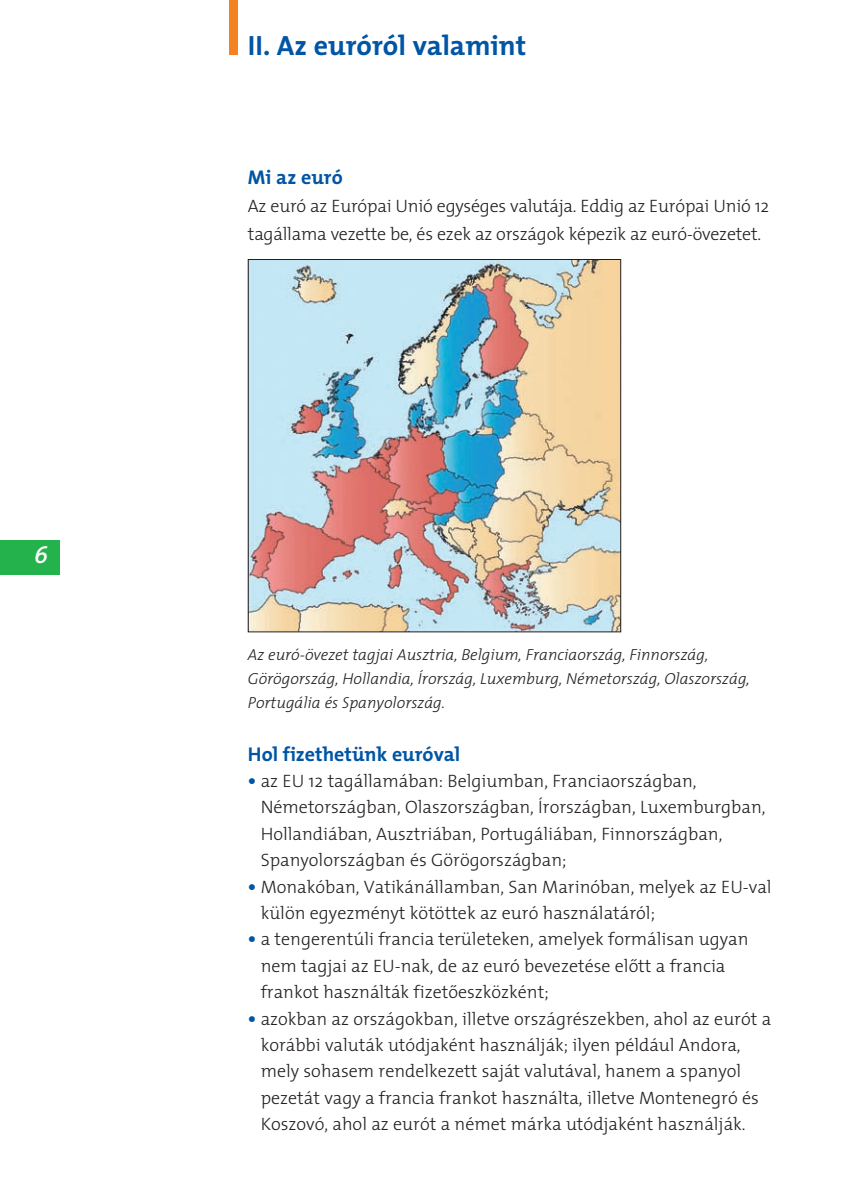
<style>
.page{position:relative;width:857px;height:1187px;background:#fff}
.page>*{position:absolute;margin:0;border:0;box-sizing:border-box;transform-origin:0 0}
.t1{font:700 28px "Slo The Mix";color:#0155a5}
.t2{font:italic 600 24px "Slo The Mix";color:#fff}
.t3{font:700 20px "Slo The Mix";color:#0155a5}
.t4{font:300 18px/26.4px "Slo The Mix";color:#231f20}
.t5{font:italic 300 16px/24px "Slo The Mix";color:#231f20}
.s1{font-weight:700;font-size:20px;color:#0155a5}
</style>
<div class="page">
<svg style="left:0;top:0;width:622px;height:633px"></svg>
<h2 class="t2" style="left:34px;top:545px;width:15px">6</h2>
<h1 class="t1" style="left:248px;top:36px;width:280px">II. Az euróról valamint</h1>
<p class="t3" style="left:248px;top:170px;width:96px">Mi az euró</p>
<p class="t4" style="left:248px;top:193px;width:523px;line-height:28px">Az euró az Európai Unió egységes valutája. Eddig az Európai Unió 12 tagállama vezette be, és ezek az országok képezik az euró-övezetet.</p>
<p class="t5" style="left:248px;top:644px;width:503px">Az euró-övezet tagjai Ausztria, Belgium, Franciaország, Finnország,<br>Görögország, Hollandia, Írország, Luxemburg, Németország, Olaszország,<br>Portugália és Spanyolország.</p>
<p class="t3" style="left:248px;top:747px;width:214px">Hol fizethetünk euróval</p>
<p class="t4" style="left:261px;top:769px;width:506px;text-indent:-13px"><span class="s1">•</span> az EU 12 tagállamában: Belgiumban, Franciaországban, Németországban, Olaszországban, Írországban, Luxemburgban, Hollandiában, Ausztriában, Portugáliában, Finnországban, Spanyolországban és Görögországban;</p>
<p class="t4" style="left:261px;top:875px;width:512px;text-indent:-13px"><span class="s1">•</span> Monakóban, Vatikánállamban, San Marinóban, melyek az EU-val külön egyezményt kötöttek az euró használatáról;</p>
<p class="t4" style="left:261px;top:928px;width:489px;text-indent:-13px"><span class="s1">•</span> a tengerentúli francia területeken, amelyek formálisan ugyan nem tagjai az EU-nak, de az euró bevezetése elo˝tt a francia frankot használták fizeto˝eszközként;</p>
<p class="t4" style="left:261px;top:1007px;width:512px;text-indent:-13px"><span class="s1">•</span> azokban az országokban, illetve országrészekben, ahol az eurót a korábbi valuták utódjaként használják; ilyen például Andora, mely sohasem rendelkezett saját valutával, hanem a spanyol pezetát vagy a francia frankot használta, illetve Montenegró és Koszovó, ahol az eurót a német márka utódjaként használják.</p>
</div>
